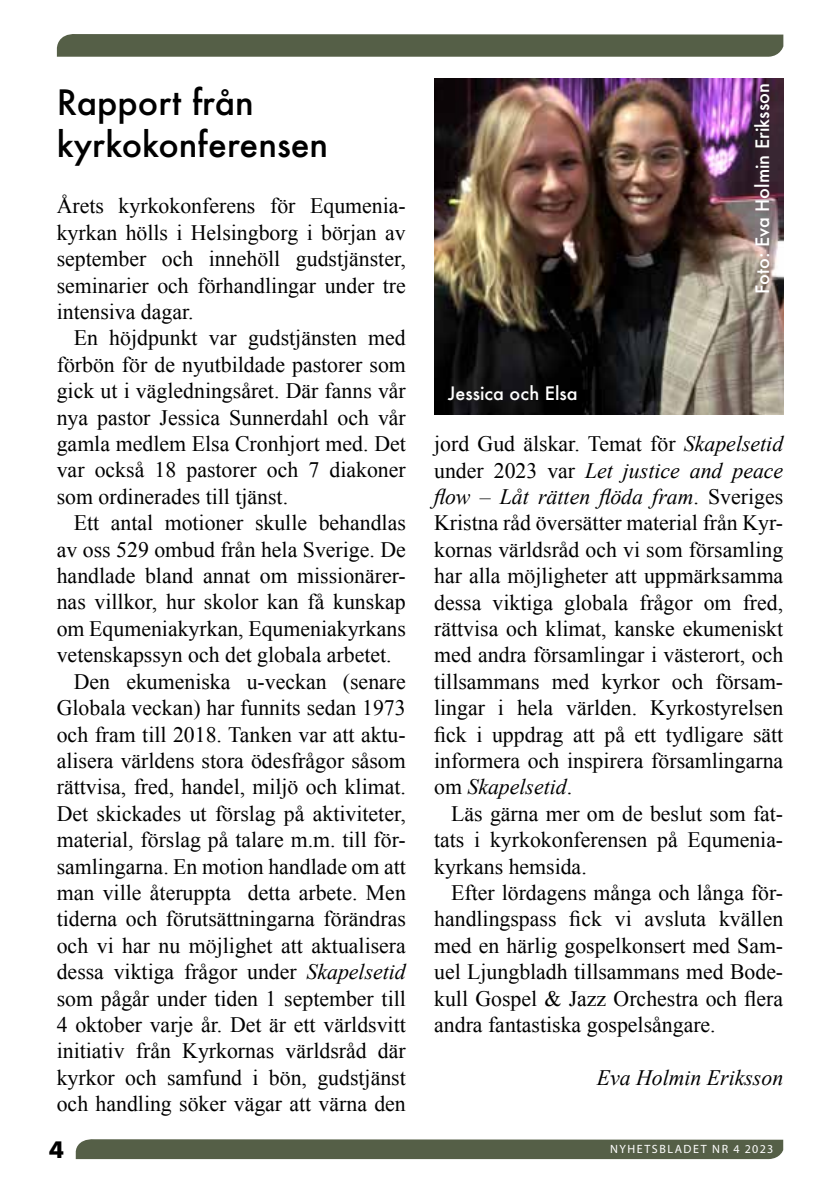
<style>
.page{position:relative;width:840px;height:1191px;background:#fff}
.page>*{position:absolute;margin:0;border:0;box-sizing:border-box;transform-origin:0 0}
.t1{font:500 34px/42px "Futura";color:#000}
.t2{font:22px/26.4px "Times New Roman";color:#000;text-align:justify}
.t3{font:italic 22px "Times New Roman";color:#000}
.t4{font:700 22px "Futura";color:#000}
.t5{font:500 18px "Futura";color:#fff}
.t6{font:12px "Myriad Pro";letter-spacing:.13em;color:#fff}
.s1{font-style:italic}
</style>
<div class="page">
<div style="left:76px;top:1139px;width:706px;height:20px;background:#555f47"></div>
<svg style="left:57px;top:34px;width:726px;height:23px"></svg>
<img style="left:434px;top:79px;width:348px;height:335px">
<h1 class="t1" style="left:57px;top:81px;width:273px">Rapport från kyrkokonferensen</h1>
<p class="t2" style="left:57px;top:192px;width:350px">Årets kyrkokonferens för Equmenia&shy;kyrkan hölls i Helsingborg i början av september och innehöll gudstjänster, seminarier och förhandlingar under tre intensiva dagar.</p>
<p class="t2" style="left:57px;top:324px;width:350px;text-indent:17px">En höjdpunkt var gudstjänsten med förbön för de nyutbildade pastorer som gick ut i vägledningsåret. Där fanns vår nya pastor Jessica Sunnerdahl och vår gamla medlem Elsa Cronhjort med. Det var också 18 pastorer och 7 diakoner som ordinerades till tjänst.</p>
<p class="t2" style="left:74px;top:509px;width:333px">Ett antal motioner skulle behandlas</p>
<p class="t2" style="left:57px;top:536px;width:350px">av oss 529 ombud från hela Sverige. De</p>
<p class="t2" style="left:57px;top:562px;width:350px">handlade bland annat om missionärer-</p>
<p class="t2" style="left:57px;top:588px;width:350px">nas villkor, hur skolor kan få kunskap</p>
<p class="t2" style="left:57px;top:615px;width:350px">om Equmeniakyrkan, Equmeniakyrkans</p>
<p class="t2" style="left:57px;top:641px;width:336px">vetenskapssyn och det globala arbetet.</p>
<p class="t2" style="left:74px;top:668px;width:333px">Den ekumeniska u-veckan (senare</p>
<p class="t2" style="left:57px;top:694px;width:350px">Globala veckan) har funnits sedan 1973</p>
<p class="t2" style="left:57px;top:720px;width:350px">och fram till 2018. Tanken var att aktu-</p>
<p class="t2" style="left:57px;top:747px;width:350px">alisera världens stora ödesfrågor såsom</p>
<p class="t2" style="left:57px;top:773px;width:350px">rättvisa, fred, handel, miljö och klimat.</p>
<p class="t2" style="left:57px;top:800px;width:350px">Det skickades ut förslag på aktiviteter,</p>
<p class="t2" style="left:57px;top:826px;width:350px">material, förslag på talare m.m. till för-</p>
<p class="t2" style="left:57px;top:852px;width:350px">samlingarna. En motion handlade om att</p>
<p class="t2" style="left:57px;top:879px;width:350px">man ville återuppta detta arbete. Men</p>
<p class="t2" style="left:57px;top:905px;width:350px">tiderna och förutsättningarna förändras</p>
<p class="t2" style="left:57px;top:932px;width:350px">och vi har nu möjlighet att aktualisera</p>
<p class="t2" style="left:57px;top:958px;width:350px">dessa viktiga frågor under <span class="s1">Skapelsetid</span></p>
<p class="t2" style="left:57px;top:984px;width:350px">som pågår under tiden 1 september till</p>
<p class="t2" style="left:57px;top:1011px;width:350px">4 oktober varje år. Det är ett världsvitt</p>
<p class="t2" style="left:57px;top:1037px;width:350px">initiativ från Kyrkornas världsråd där</p>
<p class="t2" style="left:57px;top:1064px;width:350px">kyrkor och samfund i bön, gudstjänst</p>
<p class="t2" style="left:57px;top:1090px;width:350px">och handling söker vägar att värna den</p>
<p class="t5" style="left:448px;top:380px;width:131px">Jessica och Elsa</p>
<p class="t5" style="left:749px;top:294px;width:212px;rotate:-90deg">Foto: Eva Holmin Eriksson</p>
<p class="t2" style="left:434px;top:430px;width:350px">jord Gud älskar. Temat för <span class="s1">Skapelsetid </span>under 2023 var <span class="s1">Let justice and peace flow – Låt rätten flöda fram</span>. Sveriges Kristna råd översätter material från Kyr&shy;kornas världsråd och vi som församling har alla möjligheter att uppmärksamma dessa viktiga globala frågor om fred, rättvisa och klimat, kanske ekumeniskt med andra församlingar i västerort, och tillsammans med kyrkor och försam&shy;lingar i hela världen. Kyrkostyrelsen fick i uppdrag att på ett tydligare sätt informera och inspirera församlingarna om <span class="s1">Skapelsetid</span>.</p>
<p class="t2" style="left:434px;top:800px;width:350px;text-indent:17px">Läs gärna mer om de beslut som fat&shy;tats i kyrkokonferensen på Equmenia&shy;kyrkans hemsida.</p>
<p class="t2" style="left:434px;top:879px;width:350px;text-indent:17px">Efter lördagens många och långa för&shy;handlingspass fick vi avsluta kvällen med en härlig gospelkonsert med Sam&shy;uel Ljungbladh tillsammans med Bode&shy;kull Gospel &amp; Jazz Orchestra och flera andra fantastiska gospelsångare.</p>
<p class="t3" style="left:596px;top:1062px;width:188px">Eva Holmin Eriksson</p>
<p class="t4" style="left:49px;top:1133px;width:16px">4</p>
<p class="t6" style="left:609px;top:1141px;width:165px">NYHETSBLADET NR 4 2023</p>
</div>
